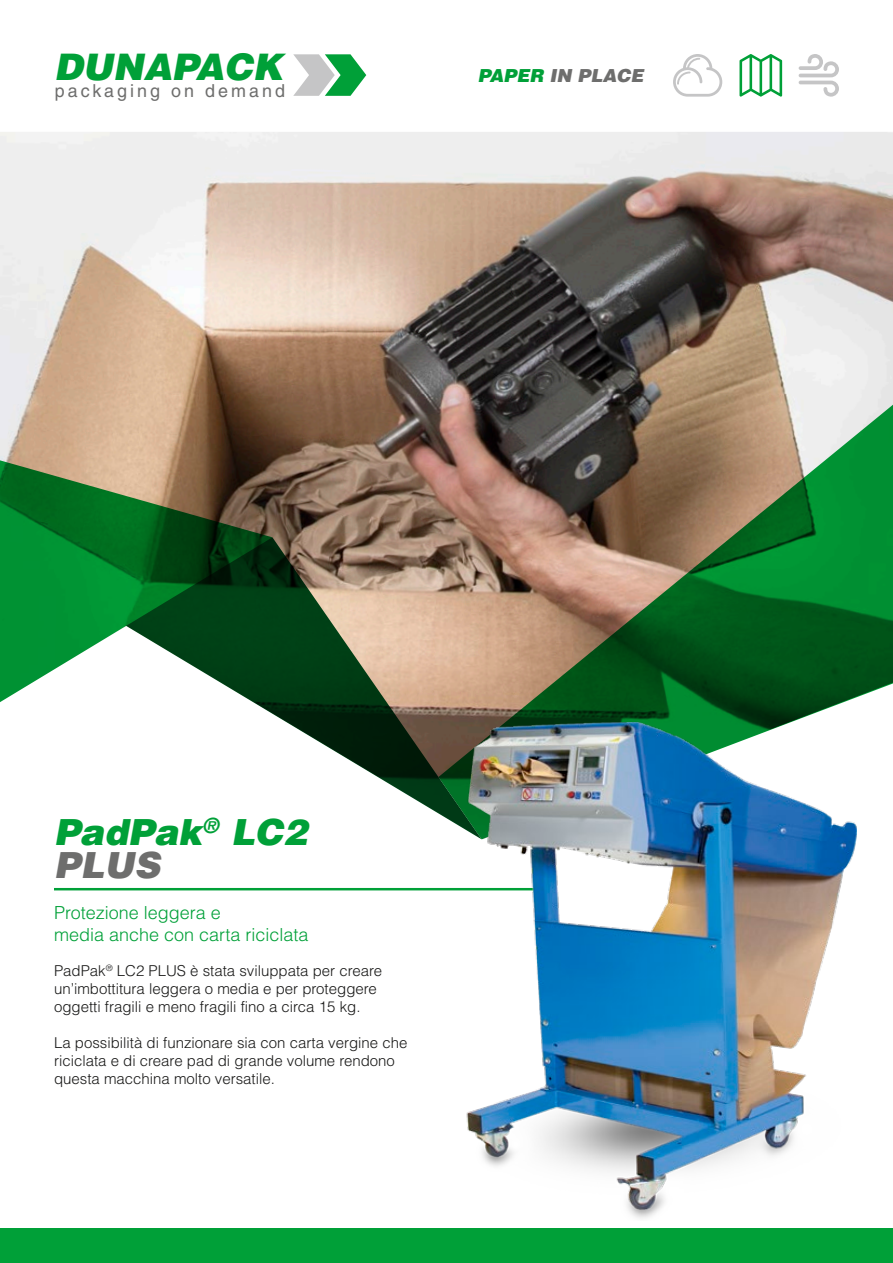
<style>
.page{position:relative;width:893px;height:1263px;background:#fff}
.page>*{position:absolute;margin:0;border:0;box-sizing:border-box;transform-origin:0 0}
.t1{font:italic 900 36.6px "Helvetica LT Std";color:#00a038}
.t2{font:italic 900 36px/33px "Helvetica LT Std";color:#00a038}
.t3{font:300 18px/21.6px "Helvetica LT Std";color:#00a038}
.t4{font:italic 900 18px "Helvetica LT Std";color:#6e6e6d}
.t5{font:17.85px "Helvetica LT Std";letter-spacing:.17em;color:#6e6e6d}
.t6{font:300 15px/18px "Helvetica LT Std";color:#191918}
.s1{color:#00a038}
.s2{color:#6e6e6d}
</style>
<div class="page">
<div style="left:0;top:1228px;width:893px;height:35px;background:#00a038"></div>
<svg style="left:293px;top:54px;width:74px;height:42px"></svg>
<svg style="left:673px;top:54px;width:49px;height:43px"></svg>
<svg style="left:799px;top:54px;width:40px;height:43px"></svg>
<svg style="left:739px;top:54px;width:43px;height:43px"></svg>
<hr style="left:54px;top:888px;width:485px;height:2px;background:#00a038">
<img style="left:0;top:132px;width:893px;height:405px">
<svg style="left:266px;top:537px;width:172px;height:276px"></svg>
<svg style="left:0;top:457px;width:272px;height:253px"></svg>
<svg style="left:438px;top:394px;width:455px;height:432px;background:#627953"></svg>
<img style="left:459px;top:722px;width:398px;height:497px">
<h1 class="t1" style="left:54px;top:43px;width:231px">DUNAPACK</h1>
<p class="t5" style="left:55px;top:80px;width:232px">packaging on demand</p>
<p class="t4" style="left:478px;top:64px;width:167px"><span class="s1">PAPER</span> IN PLACE</p>
<h2 class="t2" style="left:54px;top:815px;width:254px">PadPak<sup>®</sup> LC2<br><span class="s2">PLUS</span></h2>
<p class="t3" style="left:54px;top:902px;width:256px">Protezione leggera e<br>media anche con carta riciclata</p>
<p class="t6" style="left:54px;top:961px;width:330px">PadPak<sup>®</sup> LC2 PLUS è stata sviluppata per creare un’imbottitura leggera o media e per proteggere oggetti fragili e meno fragili fino a circa 15 kg.</p>
<p class="t6" style="left:54px;top:1033px;width:355px">La possibilità di funzionare sia con carta vergine che riciclata e di creare pad di grande volume rendono questa macchina molto versatile.</p>
</div>
